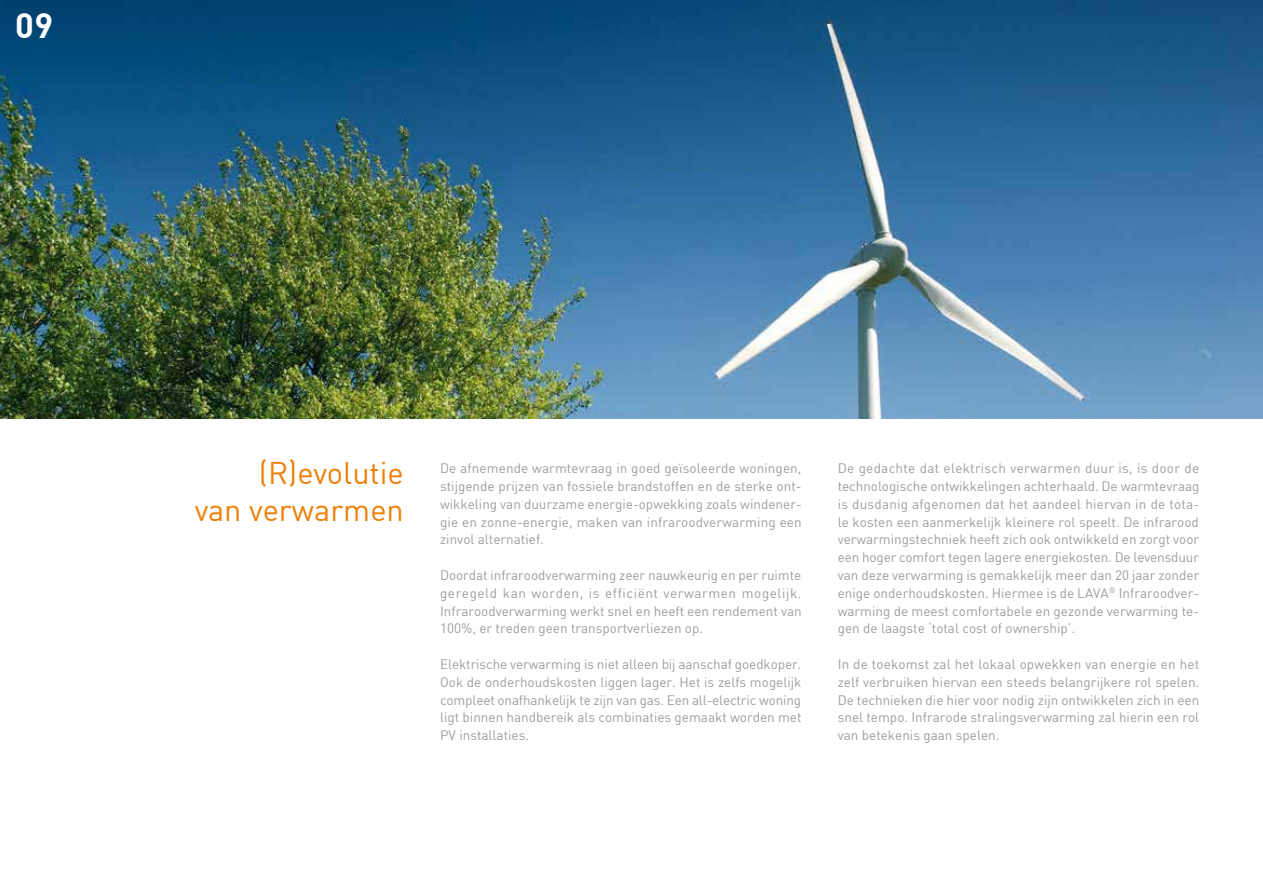
<style>
.page{position:relative;width:1263px;height:893px;background:#fff}
.page>*{position:absolute;margin:0;border:0;box-sizing:border-box;transform-origin:0 0}
.t1{font:700 34.5px "DIN";color:#fff}
.t2{font:30.75px/36.9px "DIN";color:#ee800a;text-align:right}
.t3{font:13.5px/17.9px "DIN";color:#9c9e9f;text-align:justify}
</style>
<div class="page">
<img style="left:0;top:0;width:1263px;height:418px">
<h1 class="t1" style="left:15px;top:3px;width:40px">09</h1>
<h2 class="t2" style="left:195px;top:454px;width:211px">(R)evolutie<br>van verwarmen</h2>
<p class="t3" style="left:440px;top:459px;width:363px">De afnemende warmtevraag in goed geïsoleerde woningen, stijgende prijzen van fossiele brandstoffen en de sterke ont&shy;wikkeling van duurzame energie-opwekking zoals windener&shy;gie en zonne-energie, maken van infraroodverwarming een zinvol alternatief.</p>
<p class="t3" style="left:440px;top:566px;width:363px">Doordat infraroodverwarming zeer nauwkeurig en per ruimte geregeld kan worden, is efficiënt verwarmen mogelijk.<br>Infraroodverwarming werkt snel en heeft een rendement van 100%, er treden geen transportverliezen op.</p>
<p class="t3" style="left:440px;top:655px;width:363px">Elektrische verwarming is niet alleen bij aanschaf goedkoper.<br>Ook de onderhoudskosten liggen lager. Het is zelfs mogelijk compleet onafhankelijk te zijn van gas. Een all-electric woning ligt binnen handbereik als combinaties gemaakt worden met PV installaties.</p>
<p class="t3" style="left:838px;top:459px;width:363px">De gedachte dat elektrisch verwarmen duur is, is door de technologische ontwikkelingen achterhaald. De warmtevraag is dusdanig afgenomen dat het aandeel hiervan in de tota&shy;le kosten een aanmerkelijk kleinere rol speelt. De infrarood verwarmingstechniek heeft zich ook ontwikkeld en zorgt voor een hoger comfort tegen lagere energiekosten. De levensduur van deze verwarming is gemakkelijk meer dan 20 jaar zonder enige onderhoudskosten. Hiermee is de LAVA<sup>®</sup> Infraroodver&shy;warming de meest comfortabele en gezonde verwarming te&shy;gen de laagste ‘total cost of ownership’.</p>
<p class="t3" style="left:838px;top:655px;width:363px">In de toekomst zal het lokaal opwekken van energie en het zelf verbruiken hiervan een steeds belangrijkere rol spelen.<br>De technieken die hier voor nodig zijn ontwikkelen zich in een snel tempo. Infrarode stralingsverwarming zal hierin een rol van betekenis gaan spelen.</p>
</div>
